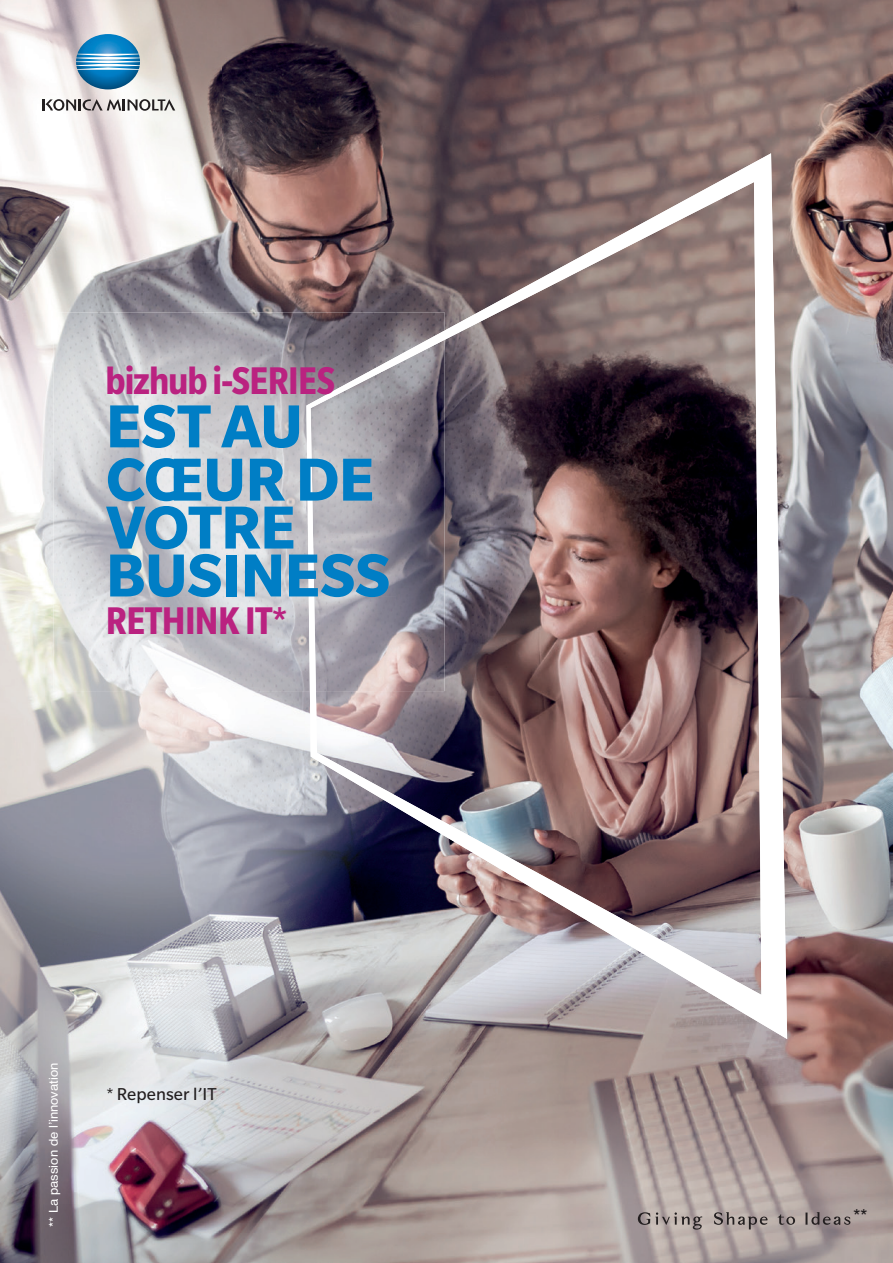
<style>
.page{position:relative;width:893px;height:1263px;background:#fff}
.page>*{position:absolute;margin:0;border:0;box-sizing:border-box;transform-origin:0 0}
.t1{font:700 66px/49.7px "Slate Pro";letter-spacing:-.01em;color:#007ec5}
.t2{font:700 condensed 42px "Slate Pro";letter-spacing:-.015em;color:#ba2280}
.t3{font:19.5px "Helvetica";color:#231f20}
.t4{font:18.75px "Slate Pro";letter-spacing:.005em;color:#231f20}
.t5{font:12.15px "Helvetica";color:#fff;scale:1.08 1}
.s1{font-size:13.05px}
.s2{font-stretch:condensed}
</style>
<div class="page">
<img style="left:0;top:0;width:893px;height:1263px">
<svg style="left:714px;top:1212px;width:53px;height:17px"></svg>
<svg style="left:805px;top:1212px;width:45px;height:13px"></svg>
<svg style="left:638px;top:1212px;width:64px;height:17px"></svg>
<svg style="left:777px;top:1214px;width:18px;height:11px"></svg>
<img style="left:0;top:0;width:222px;height:161px">
<img style="left:76px;top:34px;width:64px;height:55px">
<svg style="left:43px;top:99px;width:132px;height:12px"></svg>
<img style="left:306px;top:153px;width:481px;height:886px">
<img style="left:54px;top:312px;width:391px;height:379px">
<img style="left:306px;top:330px;width:139px;height:361px">
<h2 class="t2" style="left:106px;top:358px;width:231px">bizhub i-SERIES</h2>
<h1 class="t1" style="left:106px;top:400px;width:286px">EST AU<br>CŒUR DE<br>VOTRE<br>BUSINESS</h1>
<h2 class="t2" style="left:106px;top:598px;width:183px">RETHINK IT*</h2>
<p class="t5" style="left:44px;top:1227px;width:154px;rotate:-90deg"><span class="s1">**</span> La passion de l’innovation</p>
<h3 class="t4" style="left:107px;top:1084px;width:111px"><span class="s2">*</span> Repenser l’IT</h3>
<h3 class="t3" style="left:853px;top:1201px;width:16px">**</h3>
</div>
